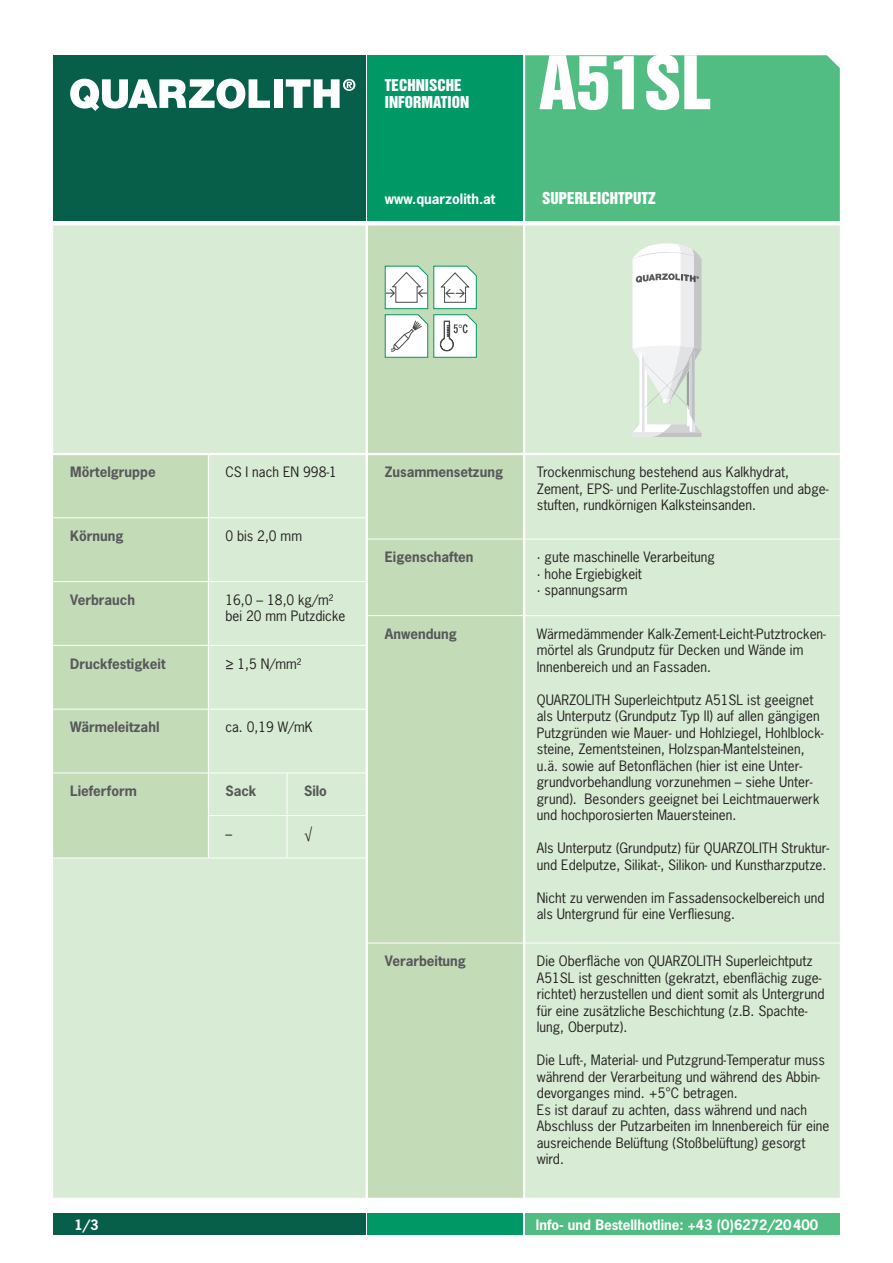
<style>
.page{position:relative;width:893px;height:1263px;background:#fff}
.page>*{position:absolute;margin:0;border:0;box-sizing:border-box;transform-origin:0 0}
.t1{font:67.5px "Helvetica Inserat LT Std";color:#fff}
.Subline_weiss{font:15px/17.2px "Helvetica Inserat LT Std";color:#fff}
.Copy{font:13.5px/16.5px "News Gothic Std";color:#231f20}
.Copy-2{font:700 13.5px "News Gothic Std";color:#57585a}
.Copy-3{font:700 13.5px "News Gothic Std";color:#fff}
.s1{font-weight:700}
</style>
<div class="page">
<div style="left:368px;top:225px;width:155px;height:973px;background:#c4dbb8"></div>
<div style="left:525px;top:225px;width:315px;height:973px;background:#d8ebd4"></div>
<hr style="left:368px;top:539px;width:155px;height:1px;background:#fff">
<hr style="left:525px;top:539px;width:315px;height:1px;background:#fff">
<hr style="left:368px;top:615px;width:155px;height:1px;background:#fff">
<hr style="left:525px;top:615px;width:315px;height:1px;background:#fff">
<hr style="left:368px;top:943px;width:155px;height:1px;background:#fff">
<hr style="left:525px;top:943px;width:315px;height:1px;background:#fff">
<hr style="left:368px;top:453px;width:156px;height:2px;background:#fff">
<hr style="left:524px;top:453px;width:316px;height:2px;background:#fff">
<div style="left:53px;top:225px;width:313px;height:973px;background:#d8ebd4"></div>
<div style="left:53px;top:455px;width:155px;height:403px;background:#c4dbb8"></div>
<hr style="left:53px;top:858px;width:155px;height:1px;background:#fff">
<hr style="left:208px;top:858px;width:79px;height:1px;background:#fff">
<hr style="left:287px;top:858px;width:81px;height:1px;background:#fff">
<hr style="left:208px;top:455px;width:1px;height:62px;background:#fff">
<hr style="left:53px;top:517px;width:155px;height:1px;background:#fff">
<hr style="left:208px;top:517px;width:79px;height:1px;background:#fff">
<hr style="left:208px;top:518px;width:1px;height:63px;background:#fff">
<hr style="left:287px;top:517px;width:79px;height:1px;background:#fff">
<hr style="left:53px;top:581px;width:155px;height:1px;background:#fff">
<hr style="left:208px;top:581px;width:79px;height:1px;background:#fff">
<hr style="left:208px;top:582px;width:1px;height:63px;background:#fff">
<hr style="left:287px;top:581px;width:79px;height:1px;background:#fff">
<hr style="left:53px;top:645px;width:155px;height:1px;background:#fff">
<hr style="left:208px;top:645px;width:79px;height:1px;background:#fff">
<hr style="left:208px;top:646px;width:1px;height:63px;background:#fff">
<hr style="left:287px;top:645px;width:79px;height:1px;background:#fff">
<hr style="left:53px;top:709px;width:155px;height:1px;background:#fff">
<hr style="left:208px;top:709px;width:79px;height:1px;background:#fff">
<hr style="left:208px;top:709px;width:1px;height:63px;background:#fff">
<hr style="left:287px;top:709px;width:79px;height:1px;background:#fff">
<hr style="left:53px;top:772px;width:155px;height:1px;background:#fff">
<hr style="left:208px;top:772px;width:79px;height:1px;background:#fff">
<hr style="left:208px;top:773px;width:1px;height:42px;background:#fff">
<hr style="left:287px;top:772px;width:79px;height:1px;background:#fff">
<hr style="left:287px;top:773px;width:1px;height:42px;background:#fff">
<hr style="left:208px;top:815px;width:79px;height:1px;background:#fff">
<hr style="left:208px;top:816px;width:1px;height:42px;background:#fff">
<hr style="left:287px;top:815px;width:79px;height:1px;background:#fff">
<hr style="left:287px;top:816px;width:1px;height:42px;background:#fff">
<hr style="left:53px;top:453px;width:155px;height:2px;background:#fff">
<hr style="left:208px;top:453px;width:79px;height:2px;background:#fff">
<hr style="left:287px;top:453px;width:81px;height:2px;background:#fff">
<svg style="left:384px;top:265px;width:93px;height:93px"></svg>
<div style="left:53px;top:55px;width:313px;height:166px;background:#075f4a"></div>
<div style="left:525px;top:55px;width:315px;height:166px;background:#51bd83"></div>
<div style="left:368px;top:55px;width:155px;height:166px;background:#009864"></div>
<svg style="left:70px;top:79px;width:200px;height:32px"></svg>
<div style="left:274px;top:79px;width:9px;height:29px;background:#fff"></div>
<svg style="left:286px;top:79px;width:69px;height:29px"></svg>
<div style="left:53px;top:1213px;width:313px;height:21px;background:#075f4a"></div>
<div style="left:368px;top:1213px;width:155px;height:21px;background:#009864"></div>
<div style="left:525px;top:1213px;width:315px;height:21px;background:#51bd83"></div>
<svg style="left:632px;top:243px;width:70px;height:194px"></svg>
<p class="Subline_weiss" style="left:385px;top:77px;width:86px">TECHNISCHE<br>INFORMATION</p>
<p class="t1" style="left:539px;top:42px;width:174px">A51SL</p>
<p class="Copy-3" style="left:385px;top:190px;width:112px">www.quarzolith.at</p>
<p class="Subline_weiss" style="left:542px;top:190px;width:115px">SUPERLEICHTPUTZ</p>
<p class="Copy-2" style="left:70px;top:463px;width:87px">Mörtelgruppe</p>
<p class="Copy" style="left:225px;top:464px;width:113px">CS I nach EN 998-1</p>
<p class="Copy-2" style="left:70px;top:527px;width:55px">Körnung</p>
<p class="Copy" style="left:225px;top:528px;width:78px">0 bis 2,0 mm</p>
<p class="Copy-2" style="left:70px;top:591px;width:66px">Verbrauch</p>
<p class="Copy" style="left:225px;top:591px;width:110px">16,0 – 18,0 kg/m²</p>
<p class="Copy" style="left:225px;top:608px;width:122px">bei 20 mm Putzdicke</p>
<p class="Copy-2" style="left:70px;top:655px;width:97px">Druckfestigkeit</p>
<p class="Copy" style="left:225px;top:655px;width:78px"><span class="s1">≥</span> 1,5 N/mm²</p>
<p class="Copy-2" style="left:70px;top:718px;width:91px">Wärmeleitzahl</p>
<p class="Copy" style="left:225px;top:719px;width:89px">ca. 0,19 W/mK</p>
<p class="Copy-2" style="left:70px;top:782px;width:68px">Lieferform</p>
<p class="Copy-2" style="left:225px;top:782px;width:33px">Sack</p>
<p class="Copy-2" style="left:304px;top:782px;width:24px">Silo</p>
<p class="Copy" style="left:225px;top:825px;width:8px">–</p>
<p class="Copy" style="left:304px;top:825px;width:10px">√</p>
<p class="Copy-2" style="left:385px;top:463px;width:120px">Zusammensetzung</p>
<p class="Copy" style="left:537px;top:464px;width:293px">Trockenmischung bestehend aus Kalkhydrat,<br>Zement, EPS- und Perlite-Zuschlagstoffen und abge&shy;stuften, rundkörnigen Kalksteinsanden.</p>
<p class="Copy-2" style="left:385px;top:548px;width:90px">Eigenschaften</p>
<p class="Copy" style="left:537px;top:549px;width:180px">∙ gute maschinelle Verarbeitung</p>
<p class="Copy" style="left:537px;top:565px;width:107px">∙ hohe Ergiebigkeit</p>
<p class="Copy" style="left:537px;top:582px;width:92px">∙ spannungsarm</p>
<p class="Copy-2" style="left:385px;top:625px;width:74px">Anwendung</p>
<p class="Copy" style="left:537px;top:625px;width:291px">Wärmedämmender Kalk-Zement-Leicht-Putztrocken&shy;mörtel als Grundputz für Decken und Wände im<br>Innenbereich und an Fassaden.</p>
<p class="Copy" style="left:537px;top:691px;width:288px">QUARZOLITH Superleichtputz A51SL ist geeignet als Unterputz (Grundputz Typ II) auf allen gängigen Putzgründen wie Mauer- und Hohlziegel, Hohlblock&shy;steine, Zementsteinen, Holzspan-Mantelsteinen,</p>
<p class="Copy" style="left:537px;top:757px;width:284px">u.ä. sowie auf Betonflächen (hier ist eine Unter&shy;grundvorbehandlung vorzunehmen – siehe Unter&shy;grund). Besonders geeignet bei Leichtmauerwerk und hochporosierten Mauersteinen.</p>
<p class="Copy" style="left:537px;top:840px;width:294px">Als Unterputz (Grundputz) für QUARZOLITH Struktur&shy;und Edelputze, Silikat-, Silikon- und Kunstharzputze.</p>
<p class="Copy" style="left:537px;top:889px;width:289px">Nicht zu verwenden im Fassadensockelbereich und als Untergrund für eine Verfliesung.</p>
<p class="Copy-2" style="left:385px;top:952px;width:83px">Verarbeitung</p>
<p class="Copy" style="left:537px;top:953px;width:289px">Die Oberfläche von QUARZOLITH Superleichtputz A51SL ist geschnitten (gekratzt, ebenflächig zuge&shy;richtet) herzustellen und dient somit als Untergrund für eine zusätzliche Beschichtung (z.B. Spachte&shy;lung, Oberputz).</p>
<p class="Copy" style="left:537px;top:1052px;width:290px">Die Luft-, Material- und Putzgrund-Temperatur muss während der Verarbeitung und während des Abbin&shy;devorganges mind. +5°C betragen.</p>
<p class="Copy" style="left:537px;top:1101px;width:294px">Es ist darauf zu achten, dass während und nach Abschluss der Putzarbeiten im Innenbereich für eine ausreichende Belüftung (Stoßbelüftung) gesorgt wird.</p>
<p class="Copy-3" style="left:74px;top:1216px;width:26px">1/3</p>
<p class="Copy-3" style="left:536px;top:1216px;width:284px">Info- und Bestellhotline: +43 (0)6272/20400</p>
</div>
